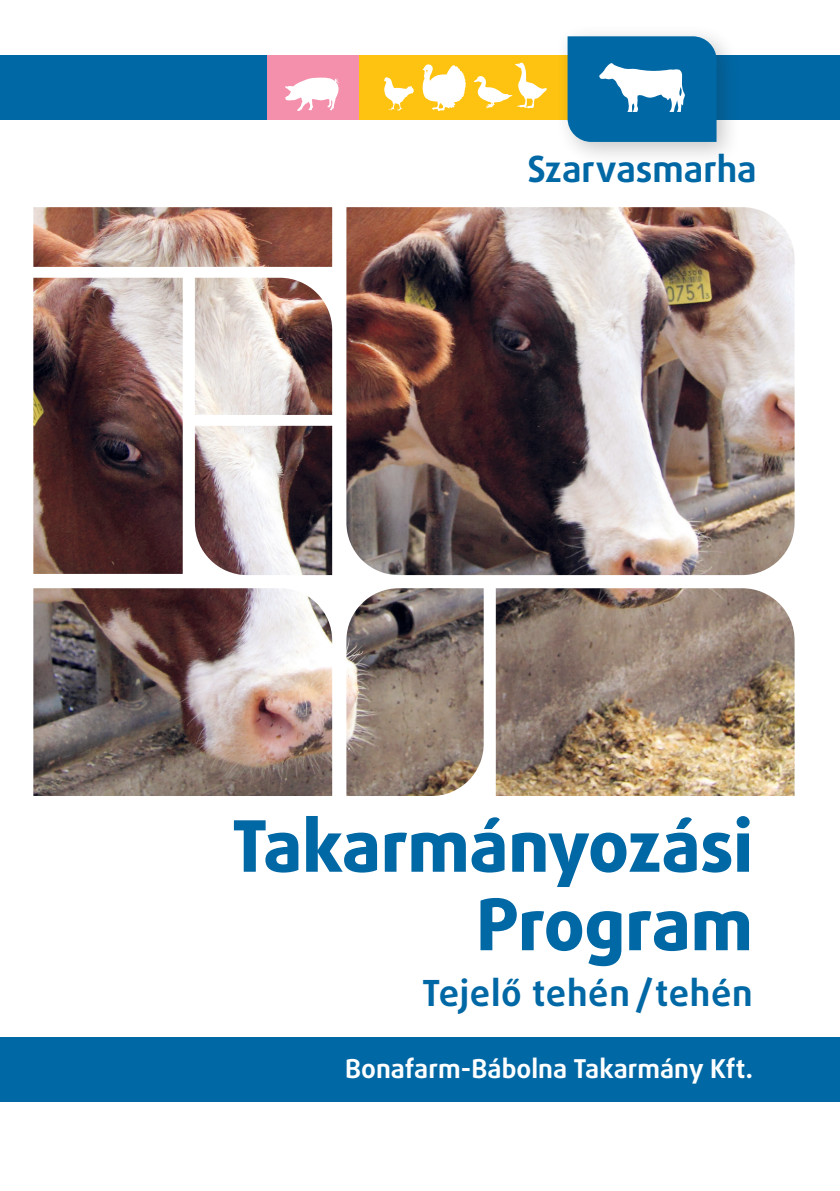
<style>
.page{position:relative;width:840px;height:1191px;background:#fff}
.page>*{position:absolute;margin:0;border:0;box-sizing:border-box;transform-origin:0 0}
.t1{font:800 71px "Daxline Pro";letter-spacing:-.005em;color:#0068a5}
.t2{font:700 36px "Daxline Pro";letter-spacing:.01em;color:#0068a5}
.Babolna_cimsor_kicsi{font:700 26px "Daxline Pro";color:#fff}
</style>
<div class="page">
<img style="left:0;top:55px;width:839px;height:741px">
<div style="left:0;top:1037px;width:839px;height:65px;background:#0068a5"></div>
<div style="left:0;top:56px;width:839px;height:64px;background:#0068a5"></div>
<div style="left:267px;top:56px;width:117px;height:64px;background:#f490ac"></div>
<svg style="left:285px;top:78px;width:54px;height:33px"></svg>
<div style="left:359px;top:56px;width:225px;height:64px;background:#fec210"></div>
<svg style="left:473px;top:62px;width:73px;height:46px"></svg>
<svg style="left:384px;top:77px;width:29px;height:34px"></svg>
<svg style="left:422px;top:64px;width:44px;height:47px"></svg>
<div style="left:555px;top:24px;width:185px;height:142px;background:#231f20;opacity:.25"></div>
<svg style="left:567px;top:36px;width:149px;height:106px"></svg>
<p class="t2" style="left:527px;top:146px;width:231px">Szarvasmarha</p>
<p class="t1" style="left:231px;top:799px;width:522px">Takarmányozási</p>
<p class="t1" style="left:476px;top:877px;width:278px">Program</p>
<p class="t2" style="left:422px;top:969px;width:332px">Tejelő tehén / tehén</p>
<p class="Babolna_cimsor_kicsi" style="left:345px;top:1051px;width:409px">Bonafarm-Bábolna Takarmány Kft.</p>
</div>
